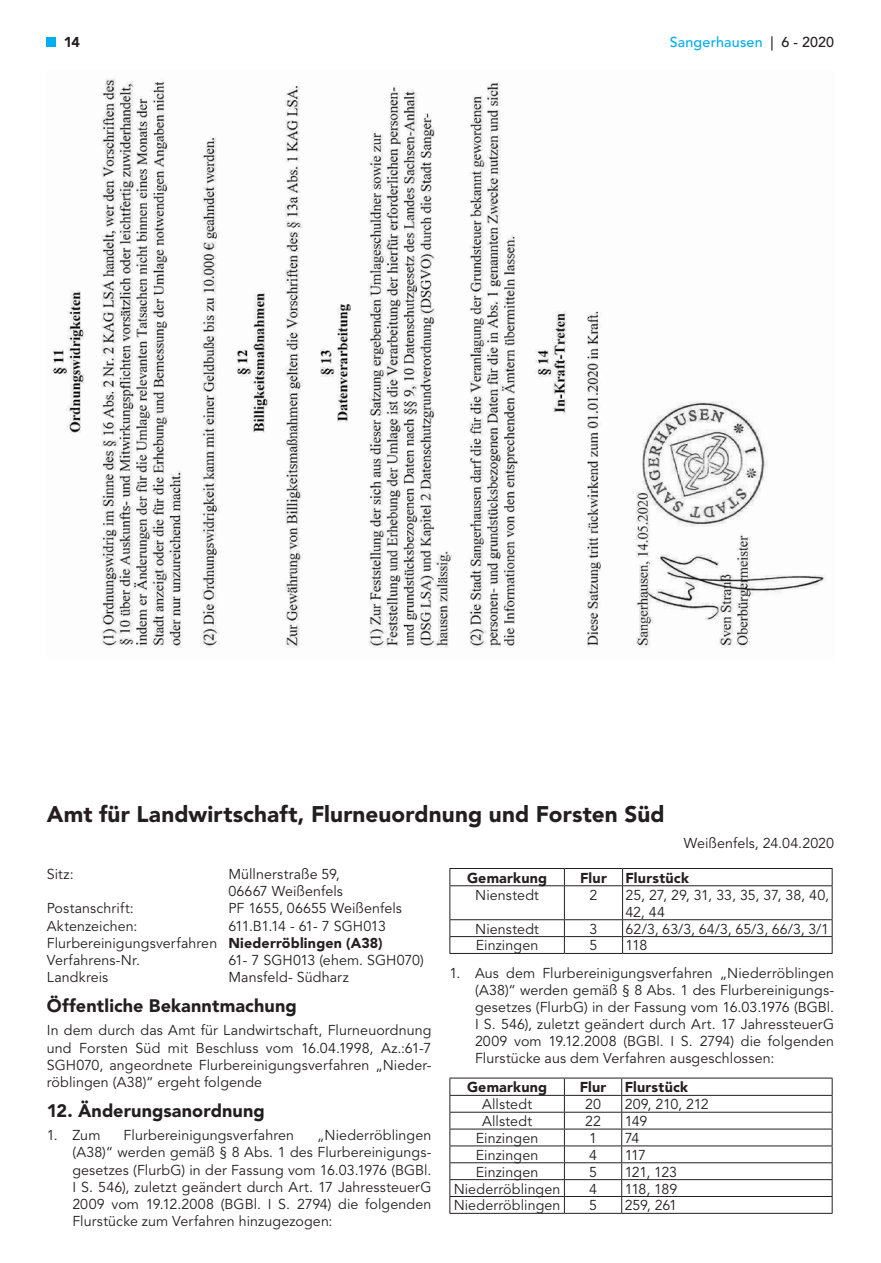
<style>
.page{position:relative;width:881px;height:1263px;background:#fff}
.page>*{position:absolute;margin:0;border:0;box-sizing:border-box;transform-origin:0 0}
.t1{font:900 22.5px "Avenir LT";letter-spacing:.005em;color:#231f20}
.t2{font:900 18px "Avenir LT";letter-spacing:.005em;color:#231f20}
.t3{font:14.25px/17.1px "Avenir LT";letter-spacing:.005em;color:#231f20}
.t4{font:900 14.25px "Avenir LT";letter-spacing:.015em;color:#231f20}
.t5{font:500 14.25px "Avenir LT";letter-spacing:.01em;color:#00aeef}
.t6{font:14.25px "Avenir LT";letter-spacing:-.025em;color:#231f20}
.s1{color:#231f20}
.s2{font-weight:900}
</style>
<div class="page">
<div style="left:47px;top:37px;width:9px;height:9px;background:#00aeef"></div>
<img style="left:52px;top:78px;width:774px;height:570px">
<hr style="left:449px;top:868px;width:115px;height:1px;background:#231f20">
<svg style="left:449px;top:869px;width:1px;height:16px"></svg>
<hr style="left:564px;top:868px;width:58px;height:1px;background:#231f20">
<svg style="left:564px;top:869px;width:1px;height:16px"></svg>
<hr style="left:622px;top:868px;width:210px;height:1px;background:#231f20">
<svg style="left:622px;top:869px;width:1px;height:16px"></svg>
<svg style="left:831px;top:869px;width:1px;height:16px"></svg>
<hr style="left:449px;top:885px;width:115px;height:1px;background:#231f20">
<hr style="left:449px;top:886px;width:1px;height:33px;background:#231f20">
<hr style="left:564px;top:885px;width:58px;height:1px;background:#231f20">
<hr style="left:564px;top:886px;width:1px;height:33px;background:#231f20">
<hr style="left:622px;top:885px;width:210px;height:1px;background:#231f20">
<hr style="left:622px;top:886px;width:1px;height:33px;background:#231f20">
<hr style="left:831px;top:886px;width:1px;height:33px;background:#231f20">
<hr style="left:449px;top:919px;width:115px;height:1px;background:#231f20">
<hr style="left:564px;top:919px;width:58px;height:1px;background:#231f20">
<hr style="left:622px;top:919px;width:210px;height:1px;background:#231f20">
<hr style="left:449px;top:936px;width:115px;height:1px;background:#231f20">
<svg style="left:449px;top:920px;width:1px;height:33px"></svg>
<hr style="left:564px;top:936px;width:58px;height:1px;background:#231f20">
<svg style="left:564px;top:920px;width:1px;height:33px"></svg>
<hr style="left:622px;top:936px;width:210px;height:1px;background:#231f20">
<svg style="left:622px;top:920px;width:1px;height:33px"></svg>
<svg style="left:831px;top:920px;width:1px;height:33px"></svg>
<hr style="left:449px;top:953px;width:115px;height:1px;background:#231f20">
<hr style="left:564px;top:953px;width:58px;height:1px;background:#231f20">
<hr style="left:622px;top:953px;width:210px;height:1px;background:#231f20">
<hr style="left:449px;top:1078px;width:115px;height:1px;background:#231f20">
<hr style="left:564px;top:1078px;width:57px;height:1px;background:#231f20">
<hr style="left:621px;top:1078px;width:211px;height:1px;background:#231f20">
<hr style="left:449px;top:1095px;width:115px;height:1px;background:#231f20">
<hr style="left:564px;top:1095px;width:57px;height:1px;background:#231f20">
<hr style="left:621px;top:1095px;width:211px;height:1px;background:#231f20">
<hr style="left:449px;top:1112px;width:115px;height:1px;background:#231f20">
<hr style="left:564px;top:1112px;width:57px;height:1px;background:#231f20">
<hr style="left:621px;top:1112px;width:211px;height:1px;background:#231f20">
<hr style="left:449px;top:1129px;width:115px;height:1px;background:#231f20">
<hr style="left:564px;top:1129px;width:57px;height:1px;background:#231f20">
<hr style="left:621px;top:1129px;width:211px;height:1px;background:#231f20">
<hr style="left:449px;top:1145px;width:115px;height:1px;background:#231f20">
<hr style="left:564px;top:1145px;width:57px;height:1px;background:#231f20">
<hr style="left:621px;top:1145px;width:211px;height:1px;background:#231f20">
<hr style="left:449px;top:1162px;width:115px;height:1px;background:#231f20">
<hr style="left:564px;top:1162px;width:57px;height:1px;background:#231f20">
<hr style="left:621px;top:1162px;width:211px;height:1px;background:#231f20">
<hr style="left:449px;top:1179px;width:115px;height:1px;background:#231f20">
<hr style="left:564px;top:1179px;width:57px;height:1px;background:#231f20">
<hr style="left:621px;top:1179px;width:211px;height:1px;background:#231f20">
<hr style="left:449px;top:1196px;width:115px;height:1px;background:#231f20">
<svg style="left:449px;top:1078px;width:1px;height:135px"></svg>
<hr style="left:564px;top:1196px;width:57px;height:1px;background:#231f20">
<svg style="left:564px;top:1078px;width:1px;height:135px"></svg>
<hr style="left:621px;top:1196px;width:211px;height:1px;background:#231f20">
<svg style="left:621px;top:1078px;width:1px;height:135px"></svg>
<svg style="left:831px;top:1078px;width:1px;height:135px"></svg>
<hr style="left:449px;top:1213px;width:115px;height:1px;background:#231f20">
<hr style="left:564px;top:1213px;width:57px;height:1px;background:#231f20">
<hr style="left:621px;top:1213px;width:211px;height:1px;background:#231f20">
<p class="t4" style="left:64px;top:34px;width:18px">14</p>
<p class="t5" style="left:669px;top:34px;width:166px">Sangerhausen <span class="s1">| 6 - 2020</span></p>
<h1 class="t1" style="left:47px;top:801px;width:619px">Amt für Landwirtschaft, Flurneuordnung und Forsten Süd</h1>
<p class="t3" style="left:683px;top:835px;width:152px">Weißenfels, 24.04.2020</p>
<p class="t3" style="left:47px;top:866px;width:28px">Sitz:</p>
<p class="t3" style="left:228px;top:866px;width:116px">Müllnerstraße 59,<br>06667 Weißenfels</p>
<p class="t3" style="left:47px;top:900px;width:88px">Postanschrift:</p>
<p class="t3" style="left:228px;top:900px;width:175px">PF 1655, 06655 Weißenfels</p>
<p class="t3" style="left:47px;top:917px;width:92px">Aktenzeichen:</p>
<p class="t3" style="left:47px;top:917px;width:340px;text-indent:182px">611.B1.14 - 61- 7 SGH013<br>Flurbereinigungsverfahren <span class="s2">Niederröblingen (A38)<br></span>Verfahrens-Nr.</p>
<p class="t3" style="left:228px;top:952px;width:197px">61- 7 SGH013 (ehem. SGH070)</p>
<p class="t3" style="left:47px;top:969px;width:63px">Landkreis</p>
<p class="t3" style="left:228px;top:969px;width:122px">Mansfeld- Südharz</p>
<p class="t2" style="left:47px;top:995px;width:251px">Öffentliche Bekanntmachung</p>
<p class="t3" style="left:47px;top:1022px;width:386px;text-align:justify">In dem durch das Amt für Landwirtschaft, Flurneuordnung und Forsten Süd mit Beschluss vom 16.04.1998, Az.:61-7<br>SGH070, angeordnete Flurbereinigungsverfahren „Nieder&shy;röblingen (A38)“ ergeht folgende</p>
<p class="t2" style="left:47px;top:1100px;width:219px">12. Änderungsanordnung</p>
<p class="t3" style="left:47px;top:1127px;width:55px">1. Zum</p>
<p class="t3" style="left:124px;top:1127px;width:172px">Flurbereinigungsverfahren</p>
<p class="t3" style="left:72px;top:1127px;width:360px;text-align:justify;text-indent:245px">„Niederröblingen (A38)“ werden gemäß § 8 Abs. 1 des Flurbereinigungs&shy;gesetzes (FlurbG) in der Fassung vom 16.03.1976 (BGBl.<br>I S. 546), zuletzt geändert durch Art. 17 JahressteuerG 2009 vom 19.12.2008 (BGBl. I S. 2794) die folgenden Flurstücke zum Verfahren hinzugezogen:</p>
<p class="t4" style="left:467px;top:869px;width:82px">Gemarkung</p>
<p class="t4" style="left:580px;top:869px;width:28px">Flur</p>
<p class="t4" style="left:625px;top:869px;width:65px">Flurstück</p>
<p class="t3" style="left:475px;top:886px;width:65px">Nienstedt</p>
<p class="t3" style="left:589px;top:886px;width:9px">2</p>
<p class="t3" style="left:625px;top:886px;width:205px">25, 27, 29, 31, 33, 35, 37, 38, 40,<br>42, 44</p>
<p class="t3" style="left:475px;top:920px;width:65px">Nienstedt</p>
<p class="t3" style="left:589px;top:920px;width:9px">3</p>
<p class="t3" style="left:625px;top:920px;width:205px">62/3, 63/3, 64/3, 65/3, 66/3, 3/1</p>
<p class="t3" style="left:475px;top:937px;width:64px">Einzingen</p>
<p class="t3" style="left:589px;top:937px;width:9px">5</p>
<p class="t3" style="left:625px;top:937px;width:23px">118</p>
<p class="t3" style="left:475px;top:965px;width:360px;text-align:justify;text-indent:-26px">1. Aus dem Flurbereinigungsverfahren „Niederröblingen (A38)“ werden gemäß § 8 Abs. 1 des Flurbereinigungs&shy;gesetzes (FlurbG) in der Fassung vom 16.03.1976 (BGBl.<br>I S. 546), zuletzt geändert durch Art. 17 JahressteuerG 2009 vom 19.12.2008 (BGBl. I S. 2794) die folgenden Flurstücke aus dem Verfahren ausgeschlossen:</p>
<p class="t4" style="left:467px;top:1079px;width:82px">Gemarkung</p>
<p class="t4" style="left:579px;top:1079px;width:28px">Flur</p>
<p class="t4" style="left:624px;top:1079px;width:65px">Flurstück</p>
<p class="t3" style="left:482px;top:1096px;width:51px">Allstedt</p>
<p class="t3" style="left:585px;top:1096px;width:17px">20</p>
<p class="t6" style="left:624px;top:1096px;width:85px">209, 210, 212</p>
<p class="t3" style="left:482px;top:1113px;width:51px">Allstedt</p>
<p class="t3" style="left:585px;top:1113px;width:17px">22</p>
<p class="t3" style="left:624px;top:1113px;width:24px">149</p>
<p class="t3" style="left:475px;top:1130px;width:64px">Einzingen</p>
<p class="t3" style="left:589px;top:1130px;width:9px">1</p>
<p class="t3" style="left:624px;top:1130px;width:16px">74</p>
<p class="t3" style="left:475px;top:1147px;width:64px">Einzingen</p>
<p class="t3" style="left:589px;top:1147px;width:9px">4</p>
<p class="t3" style="left:624px;top:1147px;width:23px">117</p>
<p class="t3" style="left:475px;top:1163px;width:64px">Einzingen</p>
<p class="t3" style="left:589px;top:1163px;width:9px">5</p>
<p class="t3" style="left:624px;top:1163px;width:54px">121, 123</p>
<p class="t3" style="left:453px;top:1180px;width:108px">Niederröblingen</p>
<p class="t3" style="left:589px;top:1180px;width:9px">4</p>
<p class="t3" style="left:624px;top:1180px;width:54px">118, 189</p>
<p class="t3" style="left:453px;top:1197px;width:108px">Niederröblingen</p>
<p class="t3" style="left:589px;top:1197px;width:9px">5</p>
<p class="t3" style="left:624px;top:1197px;width:54px">259, 261</p>
</div>
